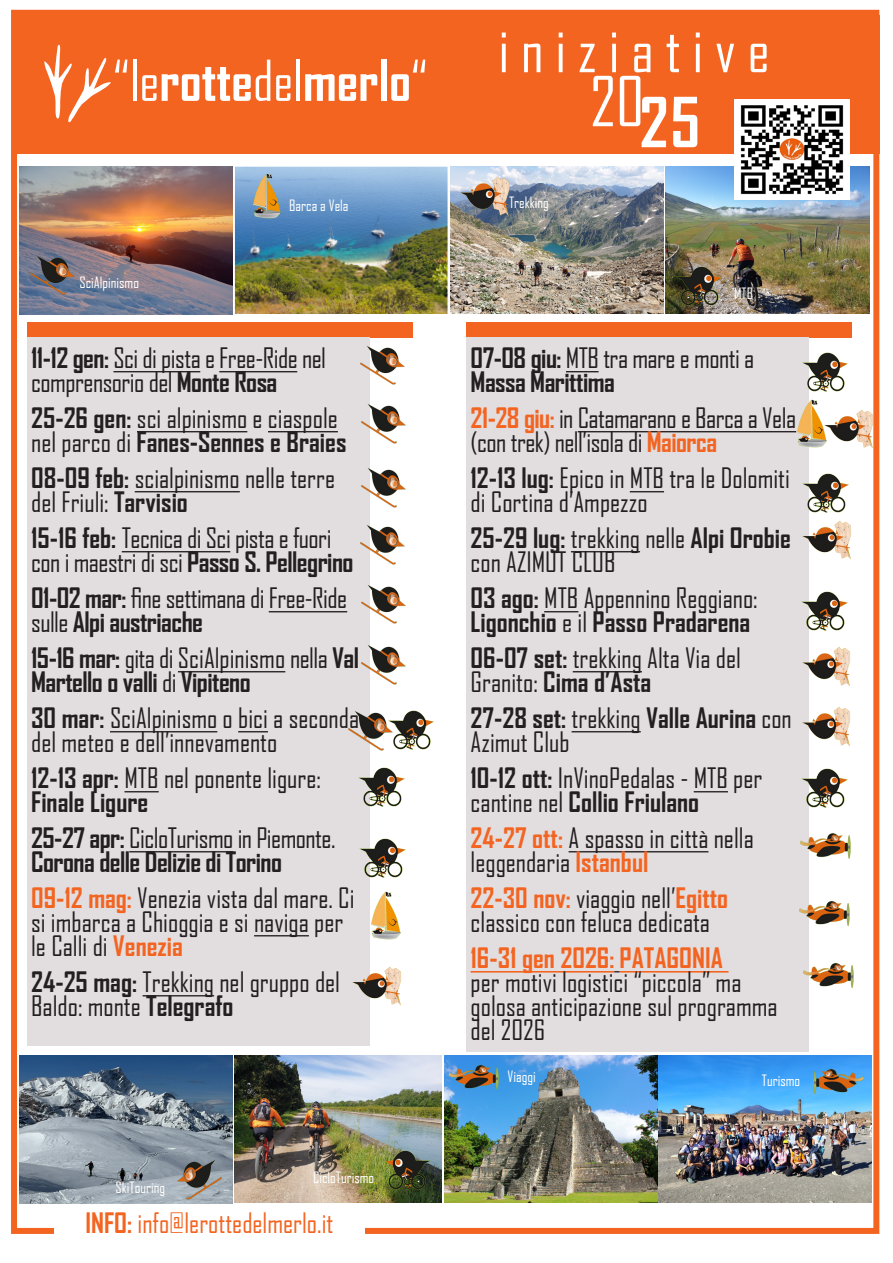
<style>
.page{position:relative;width:893px;height:1263px;background:#fff}
.page>*{position:absolute;margin:0;border:0;box-sizing:border-box;transform-origin:0 0}
.t1{font:66px "Agency FB";color:#fff}
.t2{font:700 66px "Agency FB";color:#fff}
.t3{font:60px "Agency FB";color:#fff}
.t4{font:700 54px "Agency FB";color:#fff}
.t5{font:27px/24px "Agency FB";color:#231f20}
.t6{font:27px/24px "Agency FB";letter-spacing:-.02em;color:#231f20}
.t7{font:700 27px/24px "Agency FB";letter-spacing:-.02em;color:#231f20}
.t8{font:700 27px/24px "Agency FB";color:#231f20}
.t9{font:27px "Agency FB";color:#f36421}
.t10{font:700 27px "Agency FB";color:#f36421}
.t11{font:15px "Agency FB";color:#fff}
.s1{font-weight:400}
.s2{font-weight:700}
.s3{font-weight:700;color:#f36421}
</style>
<div class="page">
<div style="left:11px;top:10px;width:868px;height:1224px;border:6px solid #f36421"></div>
<div style="left:17px;top:16px;width:432px;height:138px;background:#f36421"></div>
<div style="left:449px;top:16px;width:430px;height:138px;background:#f36421"></div>
<div style="left:54px;top:1190px;width:311px;height:44px;background:#fff"></div>
<svg style="left:44px;top:44px;width:67px;height:79px"></svg>
<div style="left:27px;top:322px;width:385px;height:15px;background:#f36421"></div>
<img style="left:19px;top:167px;width:213px;height:147px">
<div style="left:466px;top:322px;width:386px;height:15px;background:#f36421"></div>
<img style="left:235px;top:167px;width:213px;height:147px">
<img style="left:238px;top:174px;width:57px;height:44px">
<img style="left:451px;top:167px;width:212px;height:147px">
<img style="left:459px;top:177px;width:50px;height:39px">
<img style="left:666px;top:167px;width:204px;height:147px">
<img style="left:677px;top:266px;width:47px;height:40px">
<img style="left:20px;top:1056px;width:212px;height:147px">
<img style="left:28px;top:255px;width:50px;height:40px">
<img style="left:235px;top:1056px;width:207px;height:147px">
<img style="left:444px;top:1055px;width:213px;height:148px">
<img style="left:659px;top:1055px;width:212px;height:148px">
<img style="left:383px;top:1150px;width:49px;height:39px">
<img style="left:734px;top:99px;width:115px;height:100px">
<div style="left:466px;top:337px;width:343px;height:715px;background:#e2dddf"></div>
<hr style="left:566px;top:371px;width:33px;height:1px;background:#231f20">
<hr style="left:578px;top:431px;width:218px;height:1px;background:#231f20">
<hr style="left:630px;top:491px;width:34px;height:1px;background:#231f20">
<hr style="left:571px;top:551px;width:69px;height:1px;background:#231f20">
<hr style="left:544px;top:611px;width:34px;height:1px;background:#231f20">
<hr style="left:573px;top:671px;width:69px;height:1px;background:#231f20">
<hr style="left:572px;top:731px;width:69px;height:1px;background:#231f20">
<hr style="left:694px;top:791px;width:34px;height:1px;background:#231f20">
<hr style="left:569px;top:851px;width:139px;height:1px;background:#231f20">
<hr style="left:471px;top:971px;width:143px;height:1px;background:#f36421">
<hr style="left:620px;top:971px;width:109px;height:1px;background:#f36421">
<div style="left:27px;top:337px;width:343px;height:709px;background:#e2dddf"></div>
<hr style="left:113px;top:371px;width:87px;height:1px;background:#231f20">
<hr style="left:219px;top:371px;width:78px;height:1px;background:#231f20">
<hr style="left:137px;top:431px;width:110px;height:1px;background:#231f20">
<hr style="left:268px;top:431px;width:70px;height:1px;background:#231f20">
<hr style="left:135px;top:491px;width:105px;height:1px;background:#231f20">
<hr style="left:122px;top:551px;width:108px;height:1px;background:#231f20">
<hr style="left:269px;top:611px;width:78px;height:1px;background:#231f20">
<hr style="left:178px;top:671px;width:107px;height:1px;background:#231f20">
<hr style="left:110px;top:731px;width:107px;height:1px;background:#231f20">
<hr style="left:238px;top:731px;width:30px;height:1px;background:#231f20">
<hr style="left:124px;top:791px;width:35px;height:1px;background:#231f20">
<hr style="left:129px;top:851px;width:104px;height:1px;background:#231f20">
<hr style="left:254px;top:935px;width:55px;height:1px;background:#231f20">
<hr style="left:143px;top:995px;width:71px;height:1px;background:#231f20">
<img style="left:802px;top:353px;width:46px;height:39px">
<img style="left:843px;top:409px;width:30px;height:40px">
<img style="left:358px;top:767px;width:47px;height:40px">
<img style="left:802px;top:521px;width:49px;height:39px">
<img style="left:801px;top:768px;width:47px;height:40px">
<img style="left:800px;top:833px;width:50px;height:26px">
<img style="left:800px;top:900px;width:49px;height:27px">
<img style="left:801px;top:591px;width:47px;height:39px">
<img style="left:782px;top:399px;width:61px;height:49px">
<img style="left:371px;top:891px;width:30px;height:49px">
<img style="left:802px;top:647px;width:49px;height:39px">
<img style="left:352px;top:967px;width:49px;height:38px">
<img style="left:395px;top:711px;width:39px;height:38px">
<img style="left:360px;top:525px;width:45px;height:39px">
<img style="left:361px;top:468px;width:45px;height:39px">
<img style="left:361px;top:404px;width:45px;height:39px">
<img style="left:360px;top:346px;width:45px;height:39px">
<img style="left:361px;top:585px;width:45px;height:39px">
<img style="left:361px;top:645px;width:45px;height:39px">
<img style="left:802px;top:473px;width:47px;height:40px">
<img style="left:804px;top:962px;width:49px;height:27px">
<img style="left:348px;top:711px;width:47px;height:39px">
<img style="left:449px;top:1059px;width:50px;height:40px">
<img style="left:813px;top:1063px;width:50px;height:40px">
<img style="left:175px;top:1160px;width:50px;height:39px">
<img style="left:359px;top:838px;width:47px;height:40px">
<img style="left:802px;top:707px;width:49px;height:39px">
<h3 class="t4" style="left:113px;top:47px;width:316px"><span class="s1">“le</span>rotte<span class="s1">del</span>merlo<span class="s1">“</span></h3>
<h2 class="t3" style="left:498px;top:13px;width:273px">i n i z i a t i v e</h2>
<h1 class="t1" style="left:590px;top:61px;width:56px">20</h1>
<h1 class="t2" style="left:639px;top:81px;width:62px">25</h1>
<p class="t11" style="left:79px;top:274px;width:61px">SciAlpinismo</p>
<p class="t11" style="left:289px;top:196px;width:61px">Barca a Vela</p>
<p class="t11" style="left:509px;top:194px;width:41px">Trekking</p>
<p class="t11" style="left:734px;top:284px;width:21px">MTB</p>
<p class="t6" style="left:31px;top:346px;width:296px"><span class="s2">11-12 gen:</span> Sci di pista e Free-Ride nel comprensorio del <span class="s2">Monte Rosa</span></p>
<p class="t5" style="left:31px;top:406px;width:317px"><span class="s2">25-26 gen:</span> sci alpinismo e ciaspole nel parco di <span class="s2">Fanes-Sennes e Braies</span></p>
<p class="t5" style="left:31px;top:466px;width:306px"><span class="s2">08-09 feb:</span> scialpinismo nelle terre del Friuli: <span class="s2">Tarvisio</span></p>
<p class="t6" style="left:31px;top:526px;width:324px"><span class="s2">15-16 feb:</span> Tecnica di Sci pista e fuori con i maestri di sci <span class="s2">Passo S. Pellegrino</span></p>
<p class="t6" style="left:31px;top:586px;width:318px"><span class="s2">01-02 mar:</span> fine settimana di Free-Ride sulle <span class="s2">Alpi austriache</span></p>
<p class="t7" style="left:31px;top:645px;width:329px">15-16 mar: <span class="s1">gita di SciAlpinismo nella</span> Val<br>Martello o valli <span class="s1">di</span> Vipiteno</p>
<p class="t5" style="left:31px;top:706px;width:329px"><span class="s2">30 mar:</span> SciAlpinismo o bici a seconda del meteo e dell’innevamento</p>
<p class="t8" style="left:31px;top:765px;width:291px">12-13 apr: <span class="s1">MTB nel ponente ligure:<br></span>Finale Ligure</p>
<p class="t7" style="left:31px;top:825px;width:306px">25-27 apr: <span class="s1">CicloTurismo in Piemonte.<br></span>Corona delle Delizie di Torino</p>
<p class="t5" style="left:31px;top:886px;width:325px"><span class="s3">09-12 mag:</span> Venezia vista dal mare. Ci si imbarca a Chioggia e si naviga per le Calli di <span class="s3">Venezia</span></p>
<p class="t5" style="left:31px;top:970px;width:310px"><span class="s2">24-25 mag:</span> Trekking nel gruppo del<br>Baldo: monte <span class="s2">Telegrafo</span></p>
<p class="t11" style="left:116px;top:1178px;width:51px">SkiTouring</p>
<p class="t11" style="left:313px;top:1168px;width:63px">CicloTurismo</p>
<p class="t9" style="left:85px;top:1206px;width:249px"><span class="s2">INFO:</span> info@lerottedelmerlo.it</p>
<p class="t7" style="left:471px;top:345px;width:285px">07-08 giu: <span class="s1">MTB tra mare e monti a<br></span>Massa Marittima</p>
<p class="t6" style="left:471px;top:406px;width:327px"><span class="s3">21-28 giu:</span> in Catamarano e Barca a Vela (con trek) nell’isola di <span class="s3">Maiorca</span></p>
<p class="t5" style="left:471px;top:466px;width:321px"><span class="s2">12-13 lug:</span> Epico in MTB tra le Dolomiti di Cortina d’Ampezzo</p>
<p class="t5" style="left:471px;top:526px;width:322px"><span class="s2">25-29 lug:</span> trekking nelle <span class="s2">Alpi Orobie </span>con AZIMUT CLUB</p>
<p class="t8" style="left:471px;top:585px;width:289px">03 ago: <span class="s1">MTB Appennino Reggiano:<br></span>Ligonchio <span class="s1">e il</span> Passo Pradarena</p>
<p class="t5" style="left:471px;top:646px;width:272px"><span class="s2">06-07 set:</span> trekking Alta Via del<br>Granito: <span class="s2">Cima d’Asta</span></p>
<p class="t5" style="left:471px;top:706px;width:323px"><span class="s2">27-28 set:</span> trekking <span class="s2">Valle Aurina</span> con<br>Azimut Club</p>
<p class="t5" style="left:471px;top:766px;width:293px"><span class="s2">10-12 ott:</span> InVinoPedalas - MTB per cantine nel <span class="s2">Collio Friulano</span></p>
<p class="t5" style="left:471px;top:826px;width:285px"><span class="s3">24-27 ott:</span> A spasso in città nella leggendaria <span class="s3">Istanbul</span></p>
<p class="t5" style="left:471px;top:886px;width:259px"><span class="s3">22-30 nov:</span> viaggio nell’<span class="s3">Egitto </span>classico con feluca dedicata</p>
<p class="t10" style="left:471px;top:941px;width:254px">16-31 gen 2026: PATAGONIA</p>
<p class="t5" style="left:471px;top:970px;width:309px">per motivi logistici “piccola” ma golosa anticipazione sul programma del 2026</p>
<p class="t11" style="left:508px;top:1067px;width:30px">Viaggi</p>
<p class="t11" style="left:762px;top:1071px;width:40px">Turismo</p>
</div>
